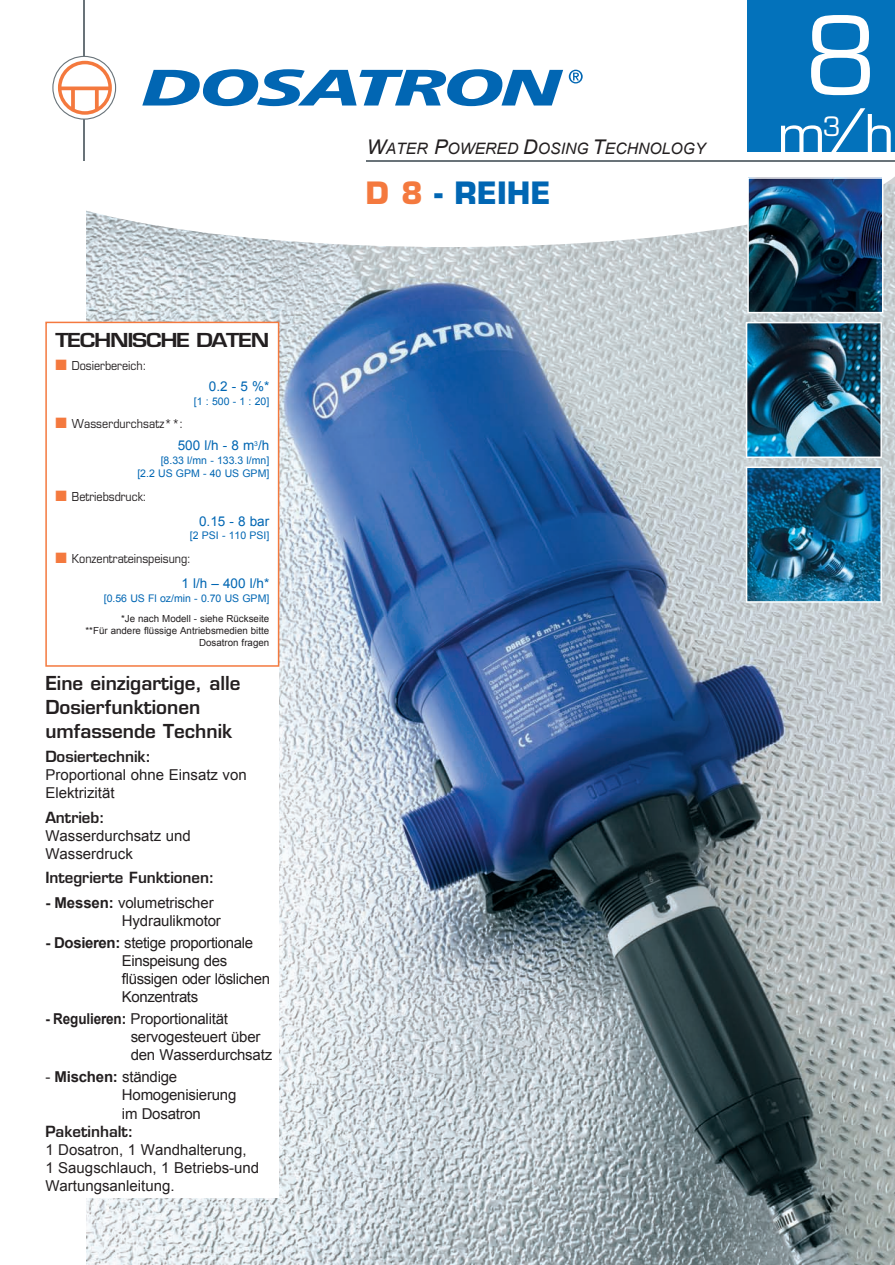
<style>
.page{position:relative;width:895px;height:1265px;background:#fff}
.page>*{position:absolute;margin:0;border:0;box-sizing:border-box;transform-origin:0 0}
.t1{font:105px "Eurostile";color:#fff}
.t2{font:52.05px "Eurostile";color:#fff}
.t3{font:700 30px "Eurostile";color:#0166b3}
.t4{font:600 18.75px/24px "Eurostile";color:#231f20}
.t5{font:600 18.75px "Eurostile";letter-spacing:-.06em;color:#231f20;scale:1.2 1}
.t6{font:italic 15.75px "Arial";color:#231f20}
.t7{font:15px/18px "Arial";letter-spacing:-.01em;color:#231f20}
.t8{font:600 15px "Eurostile";color:#231f20}
.t9{font:13.5px "Arial";color:#0166b3}
.t10{font:12px "Eurostile";color:#231f20;scale:.9 1}
.t11{font:10.5px/13.5px "Arial";color:#0166b3;text-align:right}
.t12{font:9.75px/12px "Arial";color:#231f20;text-align:right}
.s1{color:#f4793e}
.s2{font-weight:700}
.s3{font-size:20.25px}
</style>
<div class="page">
<img style="left:87px;top:247px;width:807px;height:1017px">
<svg style="left:83px;top:74px;width:811px;height:173px"></svg>
<hr style="left:366px;top:160px;width:528px;height:1px;background:#697379">
<img style="left:747px;top:177px;width:136px;height:136px">
<div style="left:747px;top:0;width:147px;height:152px;background:#0372bb"></div>
<div style="left:45px;top:662px;width:234px;height:535px;background:#fff"></div>
<svg style="left:45px;top:321px;width:234px;height:345px"></svg>
<hr style="left:84px;top:0;width:1px;height:160px;background:#697379">
<svg style="left:142px;top:69px;width:440px;height:37px"></svg>
<svg style="left:52px;top:56px;width:64px;height:64px"></svg>
<img style="left:745px;top:466px;width:136px;height:136px">
<img style="left:745px;top:322px;width:136px;height:136px">
<p class="t5" style="left:55px;top:333px;width:180px">TECHNISCHE DATEN</p>
<p class="t10" style="left:55px;top:361px;width:103px"><span class="s1">■</span> Dosierbereich:</p>
<p class="t9" style="left:209px;top:379px;width:62px">0.2 - 5 %*</p>
<p class="t11" style="left:194px;top:394px;width:77px">[1 : 500 - 1 : 20]</p>
<p class="t10" style="left:55px;top:419px;width:144px"><span class="s1">■</span> Wasserdurchsatz**:</p>
<p class="t9" style="left:178px;top:438px;width:93px">500 l/h - 8 m<sup>3</sup>/h</p>
<p class="t11" style="left:137px;top:453px;width:133px">[8.33 l/mn - 133.3 l/mn]<br>[2.2 US GPM - 40 US GPM]</p>
<p class="t10" style="left:55px;top:491px;width:103px"><span class="s1">■</span> Betriebsdruck:</p>
<p class="t9" style="left:199px;top:513px;width:72px">0.15 - 8 bar</p>
<p class="t11" style="left:190px;top:529px;width:81px">[2 PSI - 110 PSI]</p>
<p class="t10" style="left:55px;top:553px;width:152px"><span class="s1">■</span> Konzentrateinspeisung:</p>
<p class="t9" style="left:181px;top:575px;width:89px">1 l/h – 400 l/h*</p>
<p class="t11" style="left:104px;top:591px;width:167px">[0.56 US Fl oz/min - 0.70 US GPM]</p>
<p class="t12" style="left:85px;top:613px;width:185px">*Je nach Modell - siehe Rückseite<br>**Für andere flüssige Antriebsmedien bitte<br>Dosatron fragen</p>
<p class="t4" style="left:45px;top:673px;width:197px">Eine einzigartige, alle<br>Dosierfunktionen umfassende Technik</p>
<p class="t8" style="left:45px;top:751px;width:107px">Dosiertechnik:</p>
<p class="t7" style="left:45px;top:766px;width:203px">Proportional ohne Einsatz von<br>Elektrizität</p>
<p class="t8" style="left:45px;top:811px;width:61px">Antrieb:</p>
<p class="t7" style="left:45px;top:826px;width:147px">Wasserdurchsatz und<br>Wasserdruck</p>
<p class="t8" style="left:45px;top:871px;width:170px">Integrierte Funktionen:</p>
<p class="t7" style="left:122px;top:893px;width:100px;text-indent:-77px"><span class="s2">- Messen:</span> volumetrischer<br>Hydraulikmotor</p>
<p class="t7" style="left:122px;top:933px;width:150px;text-indent:-77px"><span class="s2">- Dosieren:</span> stetige proportionale<br>Einspeisung des flüssigen oder löslichen<br>Konzentrats</p>
<p class="t7" style="left:131px;top:1009px;width:143px;text-indent:-85px"><span class="s2">- Regulieren:</span> Proportionalität servogesteuert über den Wasserdurchsatz</p>
<p class="t7" style="left:122px;top:1068px;width:116px;text-indent:-77px">- <span class="s2">Mischen:</span> ständige<br>Homogenisierung im Dosatron</p>
<p class="t8" style="left:45px;top:1124px;width:89px">Paketinhalt:</p>
<p class="t7" style="left:45px;top:1140px;width:215px">1 Dosatron, 1 Wandhalterung,<br>1 Saugschlauch, 1 Betriebs-und<br>Wartungsanleitung.</p>
<p class="t6" style="left:366px;top:140px;width:340px"><span class="s3">W</span>ATER <span class="s3">P</span>OWERED <span class="s3">D</span>OSING <span class="s3">T</span>ECHNOLOGY</p>
<h3 class="t3" style="left:366px;top:181px;width:186px"><span class="s1">D 8</span> - REIHE</h3>
<h1 class="t1" style="left:804px;top:16px;width:74px">8</h1>
<h2 class="t2" style="left:777px;top:114px;width:118px">m<sup>3</sup>/h</h2>
</div>
